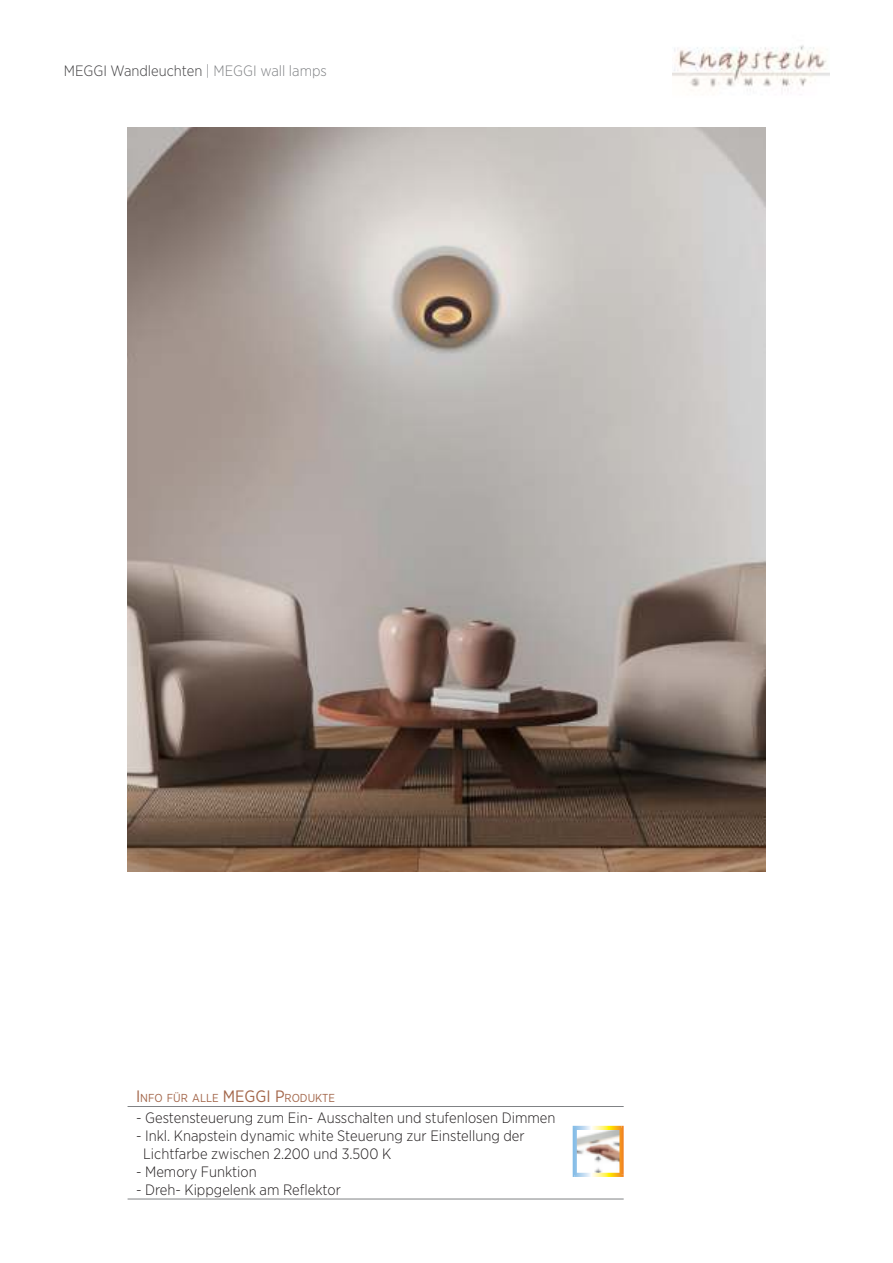
<style>
.page{position:relative;width:893px;height:1263px;background:#fff}
.page>*{position:absolute;margin:0;border:0;box-sizing:border-box;transform-origin:0 0}
.t1{font:300 15px/18px "Gotham Narrow";color:#231f20}
.t2{font:300 15px "Gotham Narrow";color:#414042}
.t3{font:11.55px "Gotham Narrow";color:#a3674b}
.s1{color:#808285}
.s2{font-size:16.5px}
</style>
<div class="page">
<img style="left:673px;top:45px;width:156px;height:44px">
<img style="left:128px;top:128px;width:637px;height:744px">
<hr style="left:128px;top:1106px;width:496px;height:1px;background:#808285">
<hr style="left:128px;top:1199px;width:496px;height:1px;background:#808285">
<img style="left:577px;top:1130px;width:42px;height:43px">
<img style="left:577px;top:1173px;width:47px;height:4px">
<img style="left:619px;top:1126px;width:5px;height:49px">
<img style="left:573px;top:1126px;width:49px;height:4px">
<img style="left:573px;top:1128px;width:4px;height:49px">
<p class="t2" style="left:64px;top:64px;width:265px">MEGGI Wandleuchten <span class="s1">| MEGGI wall lamps</span></p>
<p class="t3" style="left:136px;top:1092px;width:200px"><span class="s2">I</span>NFO FÜR ALLE <span class="s2">MEGGI P</span>RODUKTE</p>
<p class="t1" style="left:136px;top:1109px;width:421px">- Gestensteuerung zum Ein- Ausschalten und stufenlosen Dimmen</p>
<p class="t1" style="left:143px;top:1127px;width:383px;text-indent:-7px">- Inkl. Knapstein dynamic white Steuerung zur Einstellung der<br>Lichtfarbe zwischen 2.200 und 3.500 K</p>
<p class="t1" style="left:136px;top:1163px;width:122px">- Memory Funktion</p>
<p class="t1" style="left:136px;top:1181px;width:206px">- Dreh- Kippgelenk am Reflektor</p>
</div>
